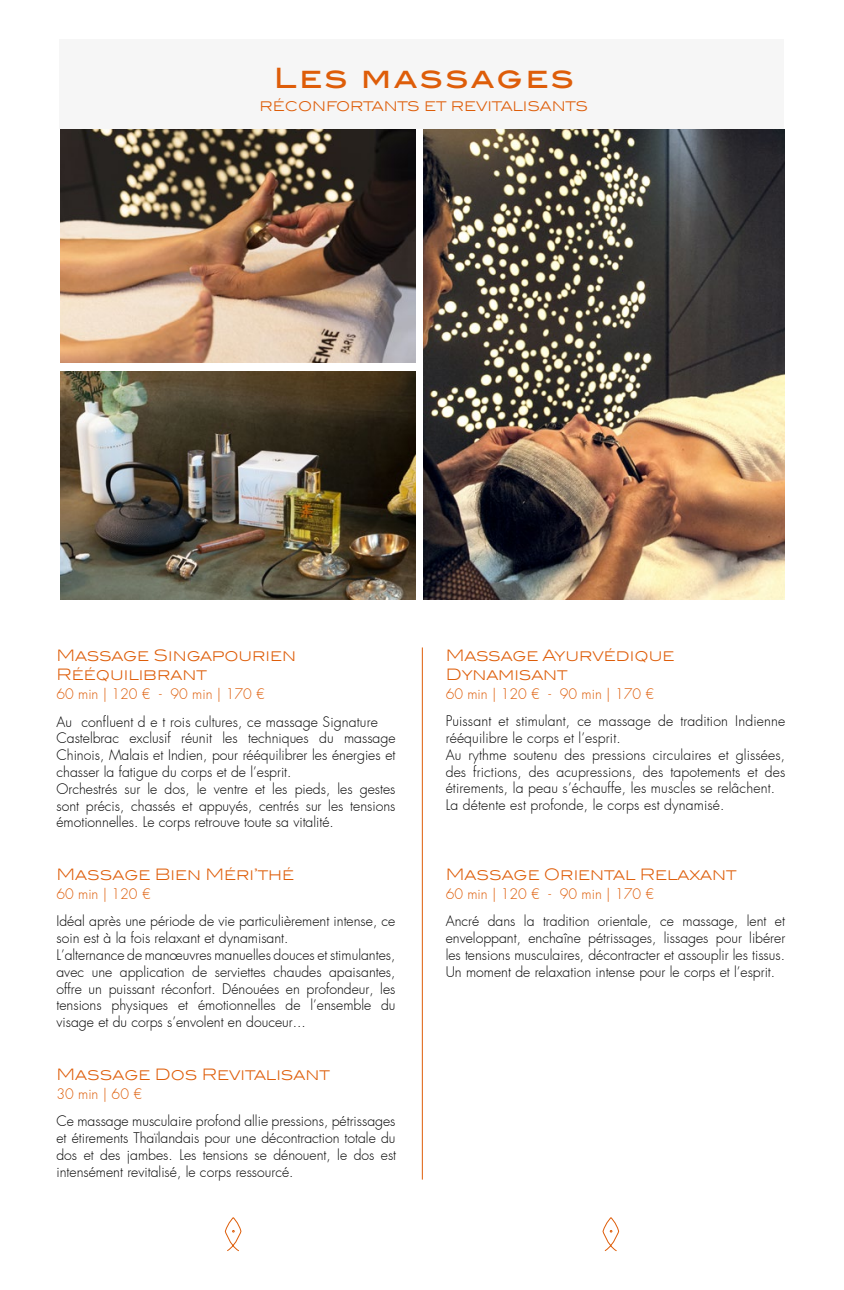
<style>
.page{position:relative;width:844px;height:1290px;background:#fff}
.page>*{position:absolute;margin:0;border:0;box-sizing:border-box;transform-origin:0 0}
.t1{font:500 28px "Blair ITC";letter-spacing:.09em;color:#de5d09}
.t2{font:300 15.75px/18.9px "Blair ITC";color:#de5d09}
.t3{font:300 14px/16.8px "Futura Std";color:#000}
.t4{font:300 14px "Futura Std";color:#de5d09}
</style>
<div class="page">
<div style="left:60px;top:40px;width:724px;height:89px;background:#f6f6f6"></div>
<hr style="left:422px;top:647px;width:1px;height:532px;background:#de5d09">
<svg style="left:224px;top:1217px;width:18px;height:35px"></svg>
<svg style="left:602px;top:1217px;width:17px;height:35px"></svg>
<img style="left:60px;top:371px;width:355px;height:228px">
<img style="left:60px;top:129px;width:355px;height:233px">
<img style="left:424px;top:129px;width:360px;height:470px">
<h1 class="t1" style="left:274px;top:61px;width:301px">Les massages</h1>
<p class="t2" style="left:259px;top:96px;width:330px">réconfortants et revitalisants</p>
<p class="t2" style="left:56px;top:646px;width:241px">Massage Singapourien<br>Rééquilibrant</p>
<p class="t4" style="left:56px;top:686px;width:210px">60 min | 120 € - 90 min | 170 €</p>
<p class="t3" style="left:56px;top:713px;width:340px">Au confluent d e t rois cultures, ce massage Signature Castelbrac exclusif réunit les techniques du massage Chinois, Malais et Indien, pour rééquilibrer les énergies et chasser la fatigue du corps et de l’esprit.<br>Orchestrés sur le dos, le ventre et les pieds, les gestes sont précis, chassés et appuyés, centrés sur les tensions émotionnelles. Le corps retrouve toute sa vitalité.</p>
<p class="t2" style="left:56px;top:865px;width:239px">Massage Bien Méri’thé</p>
<p class="t4" style="left:56px;top:885px;width:96px">60 min | 120 €</p>
<p class="t3" style="left:56px;top:913px;width:340px">Idéal après une période de vie particulièrement intense, ce soin est à la fois relaxant et dynamisant.<br>L’alternance de manœuvres manuelles douces et stimulantes, avec une application de serviettes chaudes apaisantes, offre un puissant réconfort. Dénouées en profondeur, les tensions physiques et émotionnelles de l’ensemble du visage et du corps s’envolent en douceur...</p>
<p class="t2" style="left:56px;top:1065px;width:275px">Massage Dos Revitalisant</p>
<p class="t4" style="left:56px;top:1085px;width:87px">30 min | 60 €</p>
<p class="t3" style="left:56px;top:1113px;width:341px;text-align:justify">Ce massage musculaire profond allie pressions, pétrissages et étirements Thaïlandais pour une décontraction totale du dos et des jambes. Les tensions se dénouent, le dos est intensément revitalisé, le corps ressourcé.</p>
<p class="t2" style="left:445px;top:646px;width:230px">Massage Ayurvédique<br>Dynamisant</p>
<p class="t4" style="left:445px;top:685px;width:210px">60 min | 120 € - 90 min | 170 €</p>
<p class="t3" style="left:445px;top:713px;width:341px">Puissant et stimulant, ce massage de tradition Indienne rééquilibre le corps et l’esprit.<br>Au rythme soutenu des pressions circulaires et glissées, des frictions, des acupressions, des tapotements et des étirements, la peau s’échauffe, les muscles se relâchent.<br>La détente est profonde, le corps est dynamisé.</p>
<p class="t2" style="left:445px;top:865px;width:292px">Massage Oriental Relaxant</p>
<p class="t4" style="left:445px;top:885px;width:210px">60 min | 120 € - 90 min | 170 €</p>
<p class="t3" style="left:445px;top:913px;width:341px;text-align:justify">Ancré dans la tradition orientale, ce massage, lent et enveloppant, enchaîne pétrissages, lissages pour libérer les tensions musculaires, décontracter et assouplir les tissus.<br>Un moment de relaxation intense pour le corps et l’esprit.</p>
</div>
